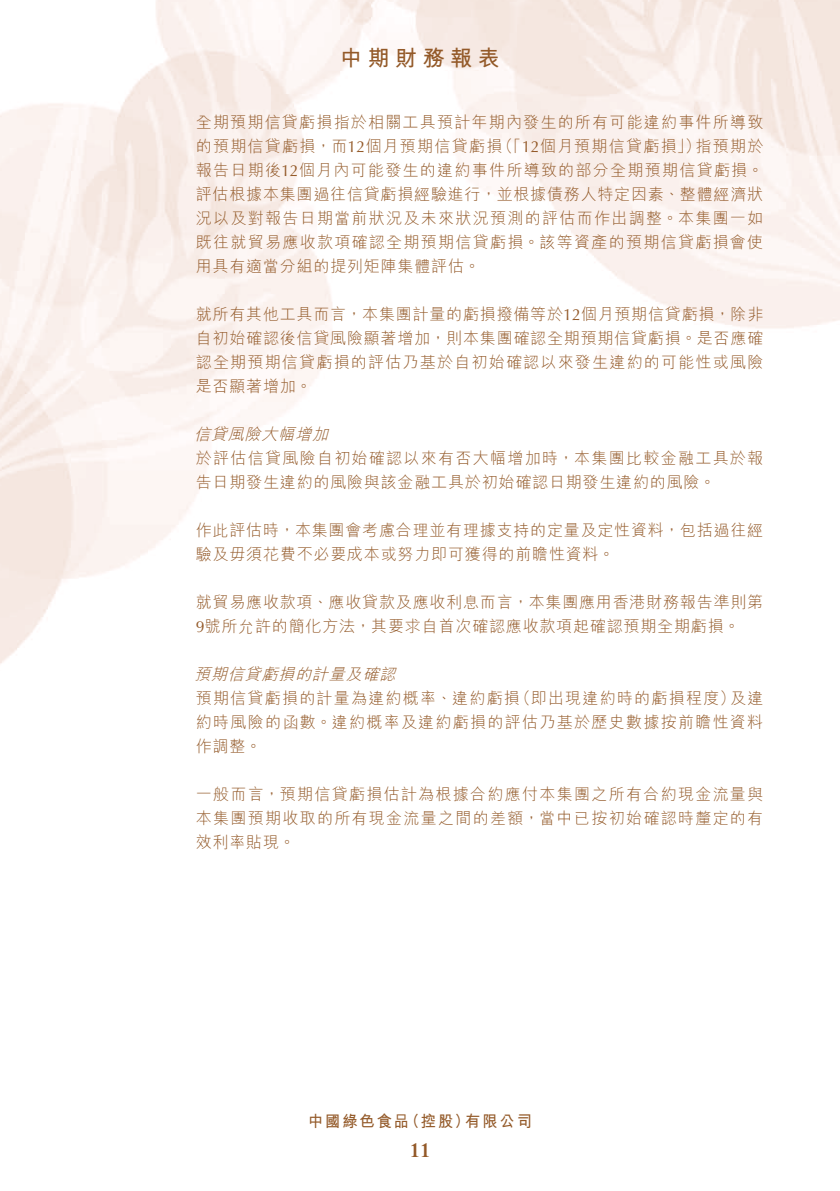
<style>
.page{position:relative;width:840px;height:1191px;background:#fff}
.page>*{position:absolute;margin:0;border:0;box-sizing:border-box;transform-origin:0 0}
.t1{font:700 22px "M Hei HK";letter-spacing:.25em;color:#935928}
.t2{font:600 20px "Times LT Std";color:#935928}
.t3{font:300 16px/24px "M Hei HK";letter-spacing:.075em;color:#935928}
.t4{font:300 16px/24px "M Hei HK";letter-spacing:.05em;color:#935928}
.t5{font:italic 300 16px "M Hei HK";color:#935928}
.t6{font:700 16px "M Hei HK";letter-spacing:.13em;color:#935928;scale:.95 1}
.s1{font-family:"Optima LT Std";font-weight:400}
</style>
<div class="page">
<h1 class="t1" style="left:340px;top:42px;width:161px">中期財務報表</h1>
<p class="t3" style="left:196px;top:109px;width:568px;text-align:right">全期預期信貸虧損指於相關工具預計年期內發生的所有可能違約事件所導致指預期於</p>
<p class="t3" style="left:196px;top:133px;width:568px">的預期信貸虧損，而<span class="s1">12</span>個月預期信貸虧損<br>報告日期後<span class="s1">12</span>個月內可能發生的違約事件所導致的部分全期預期信貸虧損。評估根據本集團過往信貸虧損經驗進行，並根據債務人特定因素、整體經濟狀況以及對報告日期當前狀況及未來狀況預測的評估而作出調整。本集團一如既往就貿易應收款項確認全期預期信貸虧損。該等資產的預期信貸虧損會使用具有適當分組的提列矩陣集體評估。</p>
<p class="t3" style="left:196px;top:301px;width:568px;text-align:justify">就所有其他工具而言，本集團計量的虧損撥備等於<span class="s1">12</span>個月預期信貸虧損，除非自初始確認後信貸風險顯著增加，則本集團確認全期預期信貸虧損。是否應確認全期預期信貸虧損的評估乃基於自初始確認以來發生違約的可能性或風險是否顯著增加。</p>
<p class="t5" style="left:194px;top:423px;width:141px">信貸風險大幅增加</p>
<p class="t3" style="left:196px;top:445px;width:568px">於評估信貸風險自初始確認以來有否大幅增加時，本集團比較金融工具於報告日期發生違約的風險與該金融工具於初始確認日期發生違約的風險。</p>
<p class="t4" style="left:196px;top:517px;width:568px">作此評估時，本集團會考慮合理並有理據支持的定量及定性資料，包括過往經驗及毋須花費不必要成本或努力即可獲得的前瞻性資料。</p>
<p class="t4" style="left:196px;top:589px;width:568px">就貿易應收款項、應收貸款及應收利息而言，本集團應用香港財務報告準則第<br><span class="s1">9</span>號所允許的簡化方法，其要求自首次確認應收款項起確認預期全期虧損。</p>
<p class="t5" style="left:194px;top:663px;width:208px">預期信貸虧損的計量及確認</p>
<p class="t3" style="left:729px;top:685px;width:35px">及違</p>
<p class="t3" style="left:497px;top:133px;width:205px">（「<span class="s1">12</span>個月預期信貸虧損」）</p>
<p class="t3" style="left:196px;top:685px;width:568px">預期信貸虧損的計量為違約概率、違約虧損<br>約時風險的函數。違約概率及違約虧損的評估乃基於歷史數據按前瞻性資料作調整。</p>
<p class="t3" style="left:196px;top:781px;width:568px;text-align:justify">一般而言，預期信貸虧損估計為根據合約應付本集團之所有合約現金流量與本集團預期收取的所有現金流量之間的差額，當中已按初始確認時釐定的有效利率貼現。</p>
<p class="t3" style="left:514px;top:685px;width:222px">（即出現違約時的虧損程度）</p>
<p class="t6" style="left:308px;top:1109px;width:108px">中國綠色食品</p>
<p class="t6" style="left:404px;top:1109px;width:70px">（控股）</p>
<p class="t6" style="left:465px;top:1109px;width:72px">有限公司</p>
<p class="t2" style="left:409px;top:1137px;width:22px">11</p>
</div>
